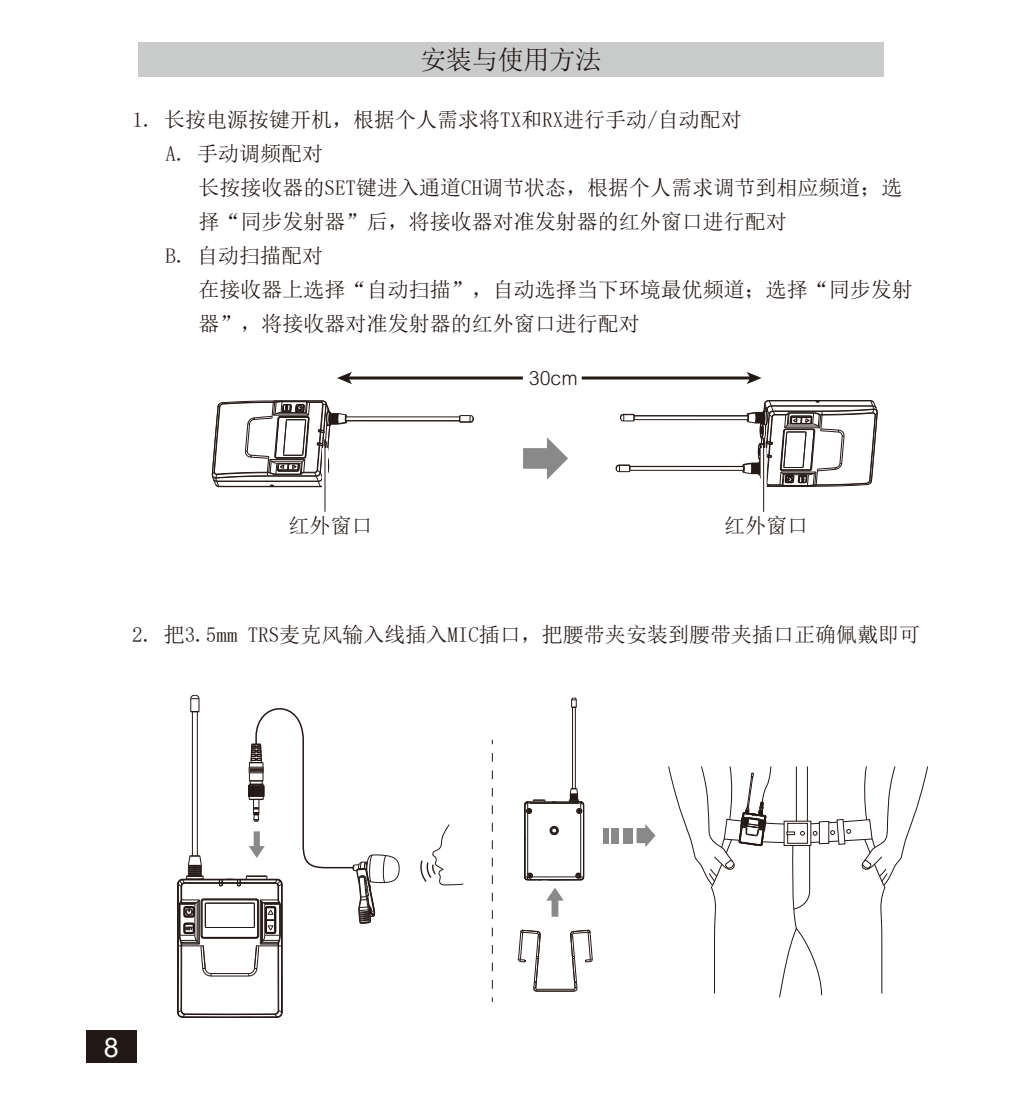
<style>
.page{position:relative;width:1021px;height:1106px;background:#fff}
.page>*{position:absolute;margin:0;border:0;box-sizing:border-box;transform-origin:0 0}
.t1{font:27px "Arial";color:#fff}
.t2{font:26.4px "Sim Sun";letter-spacing:-.02em;color:#221815}
.t3{font:21px/33.9px "Sim Sun";color:#221815}
.t4{font:300 19.8px "Arial MT Std";color:#221815}
</style>
<div class="page">
<hr style="left:530px;top:801px;width:48px;height:1px;background:#221815">
<hr style="left:572px;top:707px;width:1px;height:81px;background:#221815">
<hr style="left:575px;top:707px;width:1px;height:81px;background:#221815">
<hr style="left:530px;top:802px;width:48px;height:1px;background:#221815">
<hr style="left:583px;top:815px;width:1px;height:62px;background:#221815">
<hr style="left:580px;top:815px;width:1px;height:59px;background:#221815">
<hr style="left:527px;top:815px;width:1px;height:59px;background:#221815">
<svg style="left:571px;top:697px;width:6px;height:11px"></svg>
<hr style="left:524px;top:815px;width:1px;height:62px;background:#221815">
<svg style="left:524px;top:871px;width:60px;height:10px"></svg>
<svg style="left:524px;top:799px;width:35px;height:41px"></svg>
<svg style="left:568px;top:788px;width:16px;height:52px"></svg>
<hr style="left:177px;top:945px;width:2px;height:67px;background:#221815">
<hr style="left:277px;top:945px;width:2px;height:65px;background:#221815">
<hr style="left:180px;top:945px;width:2px;height:65px;background:#221815">
<hr style="left:281px;top:884px;width:1px;height:128px;background:#221815">
<svg style="left:177px;top:1009px;width:106px;height:9px"></svg>
<div style="left:138px;top:42px;width:745px;height:35px;background:#c9caca"></div>
<hr style="left:347px;top:376px;width:176px;height:3px;background:#221815">
<svg style="left:337px;top:372px;width:15px;height:12px"></svg>
<hr style="left:581px;top:376px;width:170px;height:3px;background:#221815">
<svg style="left:746px;top:372px;width:15px;height:12px"></svg>
<hr style="left:346px;top:420px;width:113px;height:1px;background:#221815">
<hr style="left:346px;top:416px;width:113px;height:1px;background:#221815">
<svg style="left:459px;top:415px;width:15px;height:8px"></svg>
<svg style="left:211px;top:400px;width:136px;height:88px"></svg>
<hr style="left:634px;top:415px;width:113px;height:1px;background:#221815">
<hr style="left:634px;top:419px;width:113px;height:1px;background:#221815">
<svg style="left:620px;top:413px;width:15px;height:9px"></svg>
<hr style="left:629px;top:466px;width:114px;height:1px;background:#221815">
<hr style="left:629px;top:470px;width:114px;height:1px;background:#221815">
<svg style="left:615px;top:464px;width:15px;height:9px"></svg>
<svg style="left:742px;top:400px;width:136px;height:87px"></svg>
<svg style="left:523px;top:437px;width:45px;height:42px"></svg>
<svg style="left:322px;top:448px;width:6px;height:64px"></svg>
<hr style="left:324px;top:448px;width:1px;height:64px;background:#221815">
<svg style="left:760px;top:448px;width:6px;height:64px"></svg>
<hr style="left:763px;top:448px;width:1px;height:64px;background:#221815">
<div style="left:819px;top:821px;width:10px;height:23px;border:1px solid #221815"></div>
<svg style="left:828px;top:766px;width:100px;height:228px"></svg>
<div style="left:611px;top:828px;width:8px;height:15px;background:#898989"></div>
<div style="left:603px;top:828px;width:5px;height:15px;background:#898989"></div>
<div style="left:623px;top:828px;width:9px;height:15px;background:#898989"></div>
<svg style="left:636px;top:824px;width:19px;height:23px"></svg>
<svg style="left:420px;top:824px;width:44px;height:61px"></svg>
<svg style="left:177px;top:694px;width:223px;height:282px"></svg>
<svg style="left:668px;top:766px;width:154px;height:232px"></svg>
<svg style="left:492px;top:753px;width:1px;height:249px"></svg>
<svg style="left:546px;top:888px;width:17px;height:28px"></svg>
<svg style="left:569px;top:929px;width:24px;height:63px"></svg>
<svg style="left:517px;top:929px;width:24px;height:63px"></svg>
<hr style="left:536px;top:990px;width:38px;height:1px;background:#221815">
<hr style="left:536px;top:988px;width:38px;height:1px;background:#221815">
<div style="left:86px;top:1030px;width:51px;height:33px;background:#221815"></div>
<p class="t2" style="left:420px;top:46px;width:183px">安装与使用方法</p>
<p class="t3" style="left:165px;top:103px;width:578px;text-indent:-33px">1. 长按电源按键开机，根据个人需求将TX和RX进行手动/自动配对<br>A. 手动调频配对</p>
<p class="t3" style="left:198px;top:171px;width:705px">长按接收器的SET键进入通道CH调节状态，根据个人需求调节到相应频道；选</p>
<p class="t3" style="left:198px;top:205px;width:589px">择“同步发射器”后，将接收器对准发射器的红外窗口进行配对</p>
<p class="t3" style="left:165px;top:239px;width:159px">B. 自动扫描配对</p>
<p class="t3" style="left:198px;top:273px;width:716px">在接收器上选择“自动扫描”，自动选择当下环境最优频道；选择“同步发射</p>
<p class="t3" style="left:198px;top:307px;width:442px">器”，将接收器对准发射器的红外窗口进行配对</p>
<p class="t4" style="left:528px;top:366px;width:51px">30cm</p>
<p class="t3" style="left:288px;top:509px;width:85px">红外窗口</p>
<p class="t3" style="left:724px;top:509px;width:86px">红外窗口</p>
<p class="t3" style="left:132px;top:617px;width:789px">2. 把3.5mm TRS麦克风输入线插入MIC插口，把腰带夹安装到腰带夹插口正确佩戴即可</p>
<p class="t1" style="left:104px;top:1029px;width:17px">8</p>
</div>
